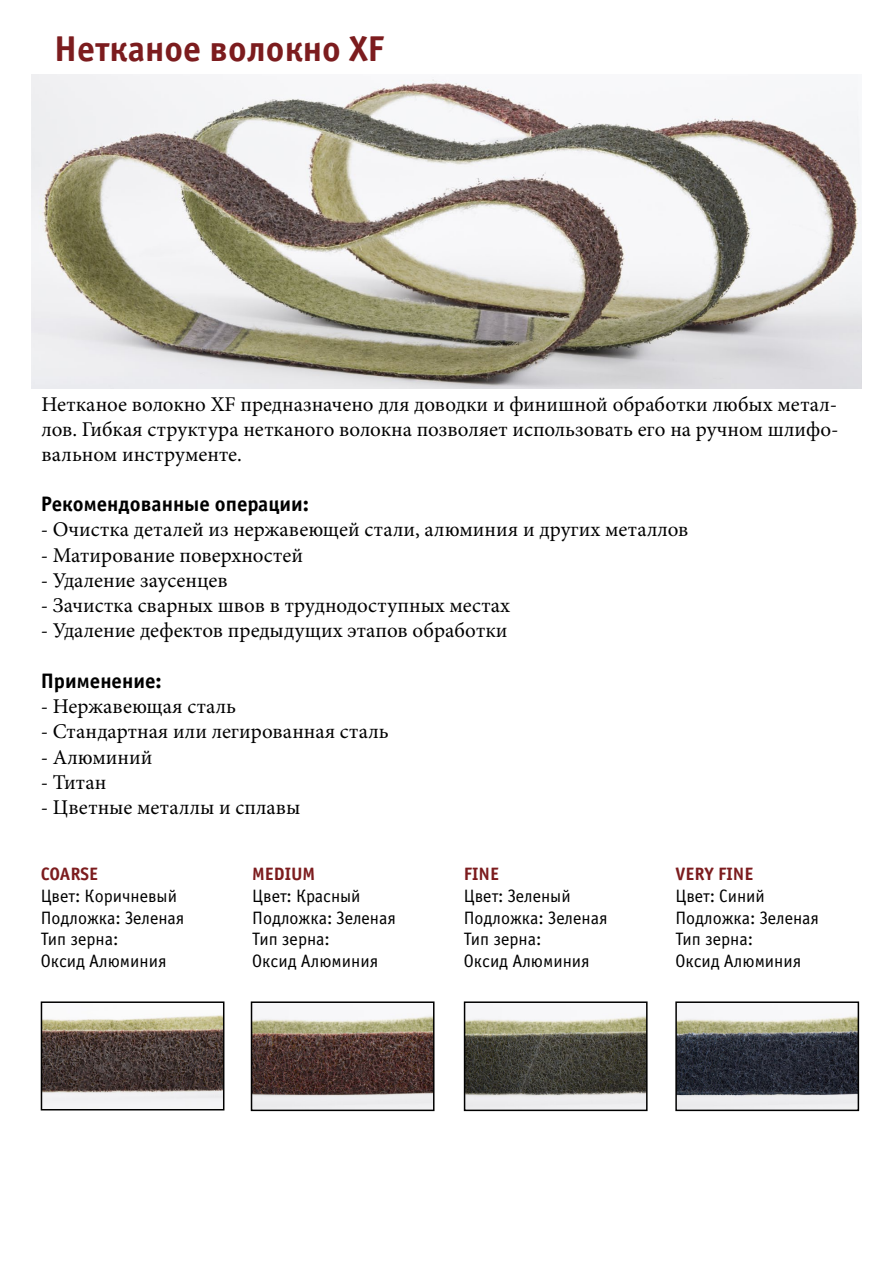
<style>
.page{position:relative;width:893px;height:1263px;background:#fff}
.page>*{position:absolute;margin:0;border:0;box-sizing:border-box;transform-origin:0 0}
.t1{font:36px "Officina Sans Bold C";color:#7c1c1e}
.t2{font:21px/25.2px "Minion Pro";color:#000;text-align:justify}
.t3{font:21px "Officina Sans Bold C";color:#000}
.t4{font:18px/21.6px "Officina Sans Book C";color:#000}
.t5{font:18px "Officina Sans Bold C";color:#7c1c1e}
</style>
<div class="page">
<img style="left:44px;top:1015px;width:177px;height:92px">
<div style="left:41px;top:1001px;width:183px;height:109px;border:2px solid #000"></div>
<img style="left:254px;top:1015px;width:177px;height:93px">
<div style="left:251px;top:1001px;width:183px;height:110px;border:2px solid #000"></div>
<img style="left:467px;top:1015px;width:178px;height:93px">
<div style="left:464px;top:1001px;width:184px;height:110px;border:2px solid #000"></div>
<img style="left:678px;top:1015px;width:178px;height:93px">
<div style="left:675px;top:1001px;width:184px;height:110px;border:2px solid #000"></div>
<img style="left:32px;top:75px;width:829px;height:314px">
<h1 class="t1" style="left:54px;top:28px;width:332px">Нетканое волокно XF</h1>
<p class="t2" style="left:41px;top:391px;width:799px">Нетканое волокно XF предназначено для доводки и финишной обработки любых метал&shy;лов. Гибкая структура нетканого волокна позволяет использовать его на ручном шлифо&shy;вальном инструменте.</p>
<p class="t3" style="left:41px;top:492px;width:270px">Рекомендованные операции:</p>
<p class="t2" style="left:41px;top:517px;width:649px">- Очистка деталей из нержавеющей стали, алюминия и других металлов</p>
<p class="t2" style="left:41px;top:542px;width:264px">- Матирование поверхностей</p>
<p class="t2" style="left:41px;top:568px;width:189px">- Удаление заусенцев</p>
<p class="t2" style="left:41px;top:593px;width:471px">- Зачистка сварных швов в труднодоступных местах</p>
<p class="t2" style="left:41px;top:618px;width:468px">- Удаление дефектов предыдущих этапов обработки</p>
<p class="t3" style="left:41px;top:669px;width:123px">Применение:</p>
<p class="t2" style="left:41px;top:694px;width:197px">- Нержавеющая сталь</p>
<p class="t2" style="left:41px;top:719px;width:349px">- Стандартная или легированная сталь</p>
<p class="t2" style="left:41px;top:744px;width:113px">- Алюминий</p>
<p class="t2" style="left:41px;top:770px;width:67px">- Титан</p>
<p class="t2" style="left:41px;top:795px;width:261px">- Цветные металлы и сплавы</p>
<p class="t5" style="left:41px;top:864px;width:59px">COARSE</p>
<p class="t4" style="left:41px;top:885px;width:145px">Цвет: Коричневый<br>Подложка: Зеленая<br>Тип зерна:<br>Оксид Алюминия</p>
<p class="t5" style="left:252px;top:864px;width:65px">MEDIUM</p>
<p class="t4" style="left:252px;top:885px;width:145px">Цвет: Красный<br>Подложка: Зеленая<br>Тип зерна:<br>Оксид Алюминия</p>
<p class="t5" style="left:464px;top:864px;width:37px">FINE</p>
<p class="t4" style="left:464px;top:885px;width:145px">Цвет: Зеленый<br>Подложка: Зеленая<br>Тип зерна:<br>Оксид Алюминия</p>
<p class="t5" style="left:675px;top:864px;width:80px">VERY FINE</p>
<p class="t4" style="left:675px;top:885px;width:145px">Цвет: Синий<br>Подложка: Зеленая<br>Тип зерна:<br>Оксид Алюминия</p>
</div>
